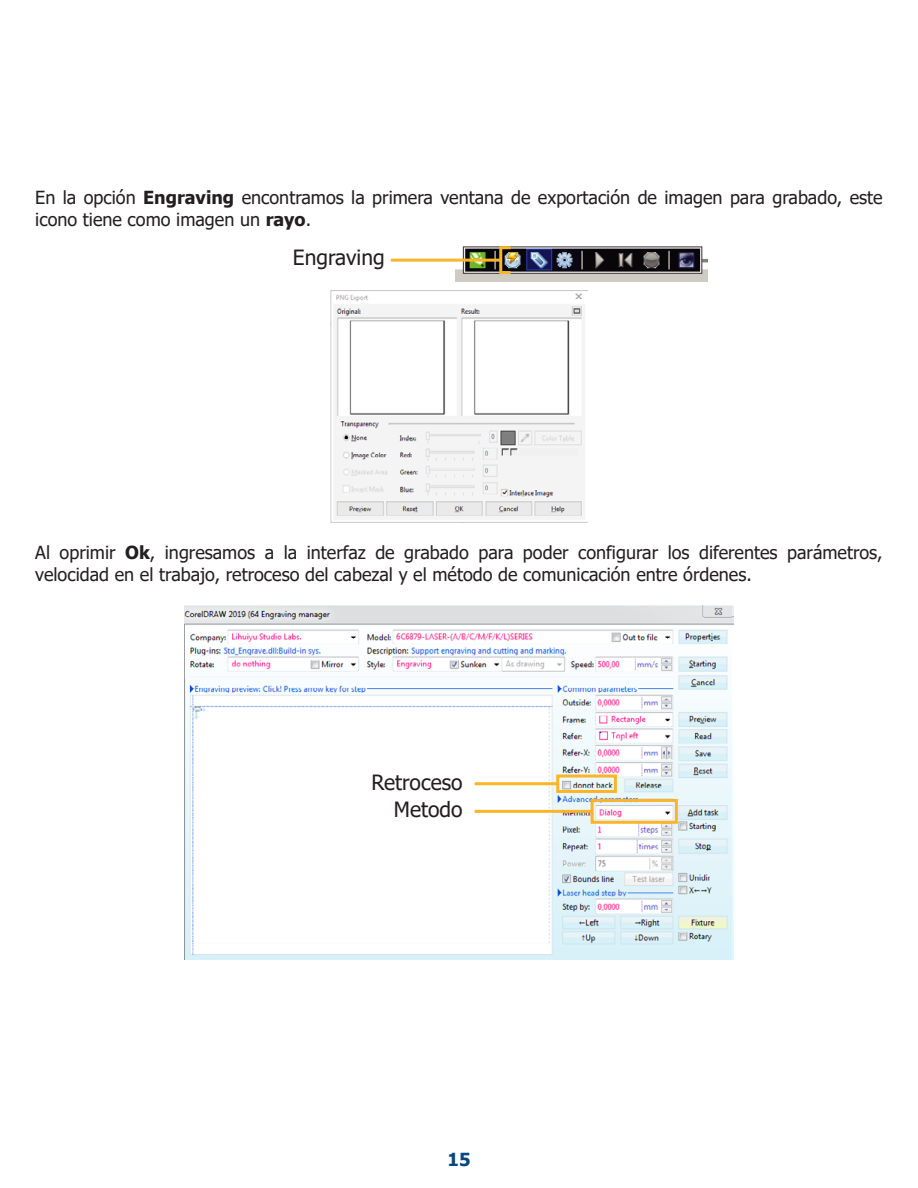
<style>
.page{position:relative;width:918px;height:1188px;background:#fff}
.page>*{position:absolute;margin:0;border:0;box-sizing:border-box;transform-origin:0 0}
.t1{font:21px "Tahoma";color:#231f20}
.t2{font:18px/21.6px "Tahoma";color:#231f20}
.t3{font:700 18px "Tahoma";color:#054881}
.s1{font-weight:700}
</style>
<div class="page">
<img style="left:184px;top:605px;width:550px;height:355px">
<img style="left:456px;top:246px;width:252px;height:36px">
<div style="left:499px;top:246px;width:13px;height:28px;border:3px solid #fcb428"></div>
<hr style="left:391px;top:259px;width:110px;height:3px;background:#fcb428">
<img style="left:331px;top:290px;width:256px;height:233px">
<div style="left:591px;top:799px;width:87px;height:25px;border:3px solid #fcb428"></div>
<div style="left:556px;top:775px;width:61px;height:18px;border:3px solid #fcb428"></div>
<hr style="left:475px;top:810px;width:117px;height:3px;background:#fcb428">
<hr style="left:475px;top:782px;width:83px;height:3px;background:#fcb428">
<p class="t2" style="left:35px;top:188px;width:849px">En la opción <span class="s1">Engraving</span> encontramos la primera ventana de exportación de imagen para grabado, este icono tiene como imagen un <span class="s1">rayo</span>.</p>
<p class="t1" style="left:293px;top:243px;width:93px">Engraving</p>
<p class="t2" style="left:35px;top:543px;width:849px">Al oprimir <span class="s1">Ok</span>, ingresamos a la interfaz de grabado para poder configurar los diferentes parámetros, velocidad en el trabajo, retroceso del cabezal y el método de comunicación entre órdenes.</p>
<p class="t1" style="left:371px;top:768px;width:93px">Retroceso</p>
<p class="t1" style="left:394px;top:796px;width:70px">Metodo</p>
<p class="t3" style="left:448px;top:1147px;width:24px">15</p>
</div>
